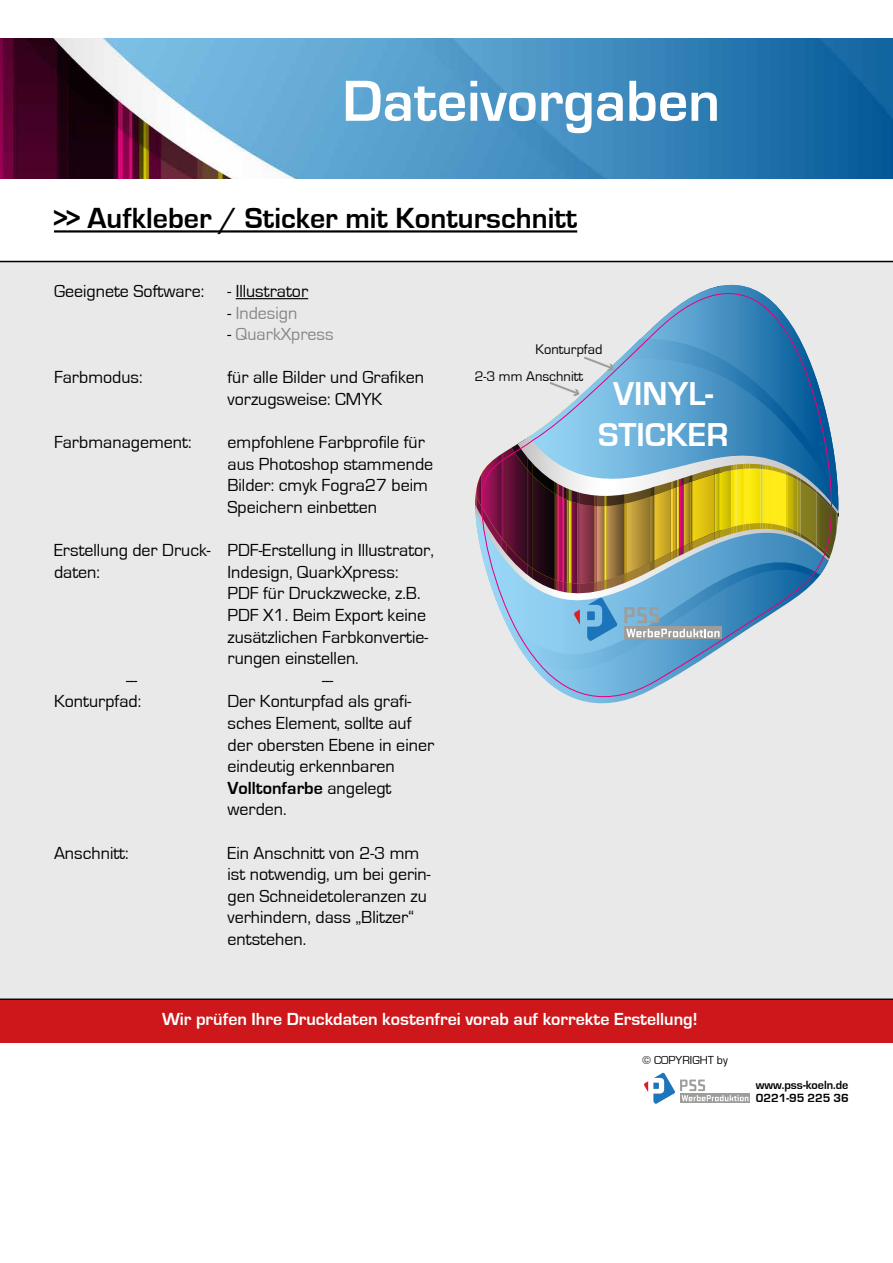
<style>
.page{position:relative;width:893px;height:1263px;background:#fff}
.page>*{position:absolute;margin:0;border:0;box-sizing:border-box;transform-origin:0 0}
.t1{font:700 60px "Eurostile";color:#fff}
.t2{font:700 34.05px/41px "Eurostile";color:#fff;text-align:center}
.t3{font:700 30px "Eurostile";color:#000}
.t4{font:18px/21.6px "Eurostile";color:#000}
.t5{font:700 18px "Eurostile";color:#fff}
.t6{font:18px "Eurostile";color:#878787}
.t7{font:700 18px "Eurostile";color:#000}
.t8{font:14.4px/26.7px "Eurostile";color:#000}
.t9{font:700 12.15px/13.2px "Eurostile";color:#000}
.t10{font:12px "Eurostile";color:#000}
.s1{color:#000}
.s2{font-weight:400}
</style>
<div class="page">
<div style="left:0;top:261px;width:893px;height:739px;background:#e9e9e9"></div>
<img style="left:0;top:38px;width:893px;height:141px">
<hr style="left:54px;top:230px;width:523px;height:3px;background:#000">
<div style="left:475px;top:691px;width:353px;height:24px;background:#e9e9e9"></div>
<svg style="left:475px;top:429px;width:364px;height:212px;background:#bdc2c9"></svg>
<svg style="left:481px;top:280px;width:351px;height:430px;background:#98adb6"></svg>
<svg style="left:582px;top:355px;width:33px;height:16px"></svg>
<svg style="left:547px;top:380px;width:33px;height:16px"></svg>
<hr style="left:236px;top:298px;width:72px;height:1px;background:#000">
<div style="left:0;top:1000px;width:893px;height:43px;background:#cd171a"></div>
<svg style="left:748px;top:1093px;width:2px;height:10px"></svg>
<svg style="left:644px;top:1072px;width:104px;height:32px"></svg>
<h1 class="t1" style="left:342px;top:68px;width:379px">Dateivorgaben</h1>
<h3 class="t3" style="left:54px;top:202px;width:525px">&gt;&gt; Aufkleber / Sticker mit Konturschnitt</h3>
<p class="t4" style="left:54px;top:281px;width:152px">Geeignete Software:</p>
<p class="t4" style="left:54px;top:367px;width:90px">Farbmodus:</p>
<p class="t4" style="left:54px;top:432px;width:139px">Farbmanagement:</p>
<p class="t4" style="left:54px;top:540px;width:158px">Erstellung der Druck&shy;daten:</p>
<p class="t4" style="left:54px;top:669px;width:89px;text-align:right">---<br>Konturpfad:</p>
<p class="t4" style="left:54px;top:842px;width:76px">Anschnitt:</p>
<p class="t4" style="left:227px;top:281px;width:82px">- Illustrator</p>
<p class="t6" style="left:227px;top:303px;width:71px"><span class="s1">-</span> Indesign</p>
<p class="t6" style="left:227px;top:324px;width:108px"><span class="s1">-</span> QuarkXpress</p>
<p class="t4" style="left:227px;top:367px;width:198px">für alle Bilder und Grafiken vorzugsweise: CMYK</p>
<p class="t4" style="left:227px;top:432px;width:207px">empfohlene Farbprofile für aus Photoshop stammende<br>Bilder: cmyk Fogra27 beim<br>Speichern einbetten</p>
<p class="t4" style="left:227px;top:540px;width:208px">PDF-Erstellung in Illustrator,</p>
<p class="t4" style="left:227px;top:561px;width:173px">Indesign, QuarkXpress:</p>
<p class="t4" style="left:227px;top:583px;width:195px">PDF für Druckzwecke, z.B.</p>
<p class="t4" style="left:227px;top:605px;width:200px">PDF X1. Beim Export keine</p>
<p class="t4" style="left:227px;top:626px;width:202px">zusätzlichen Farbkonvertie-</p>
<p class="t4" style="left:227px;top:648px;width:133px">rungen einstellen.</p>
<p class="t4" style="left:322px;top:669px;width:13px">---</p>
<p class="t4" style="left:227px;top:691px;width:185px">Der Konturpfad als grafi-</p>
<p class="t4" style="left:227px;top:713px;width:185px">sches Element, sollte auf</p>
<p class="t4" style="left:227px;top:734px;width:208px">der obersten Ebene in einer</p>
<p class="t4" style="left:227px;top:756px;width:169px">eindeutig erkennbaren</p>
<p class="t7" style="left:227px;top:778px;width:165px">Volltonfarbe <span class="s2">angelegt</span></p>
<p class="t4" style="left:227px;top:799px;width:61px">werden.</p>
<p class="t4" style="left:227px;top:842px;width:205px">Ein Anschnitt von 2-3 mm ist notwendig, um bei gerin&shy;gen Schneidetoleranzen zu verhindern, dass „Blitzer“ entstehen.</p>
<p class="t8" style="left:475px;top:336px;width:129px;text-indent:61px">Konturpfad<br>2-3 mm Anschnitt</p>
<h2 class="t2" style="left:598px;top:374px;width:132px">VINYL-<br>STICKER</h2>
<p class="t5" style="left:162px;top:1010px;width:537px">Wir prüfen Ihre Druckdaten kostenfrei vorab auf korrekte Erstellung!</p>
<p class="t10" style="left:642px;top:1053px;width:87px">© COPYRIGHT by</p>
<p class="t9" style="left:756px;top:1078px;width:95px">www.pss-koeln.de<br>0221-95 225 36</p>
</div>
